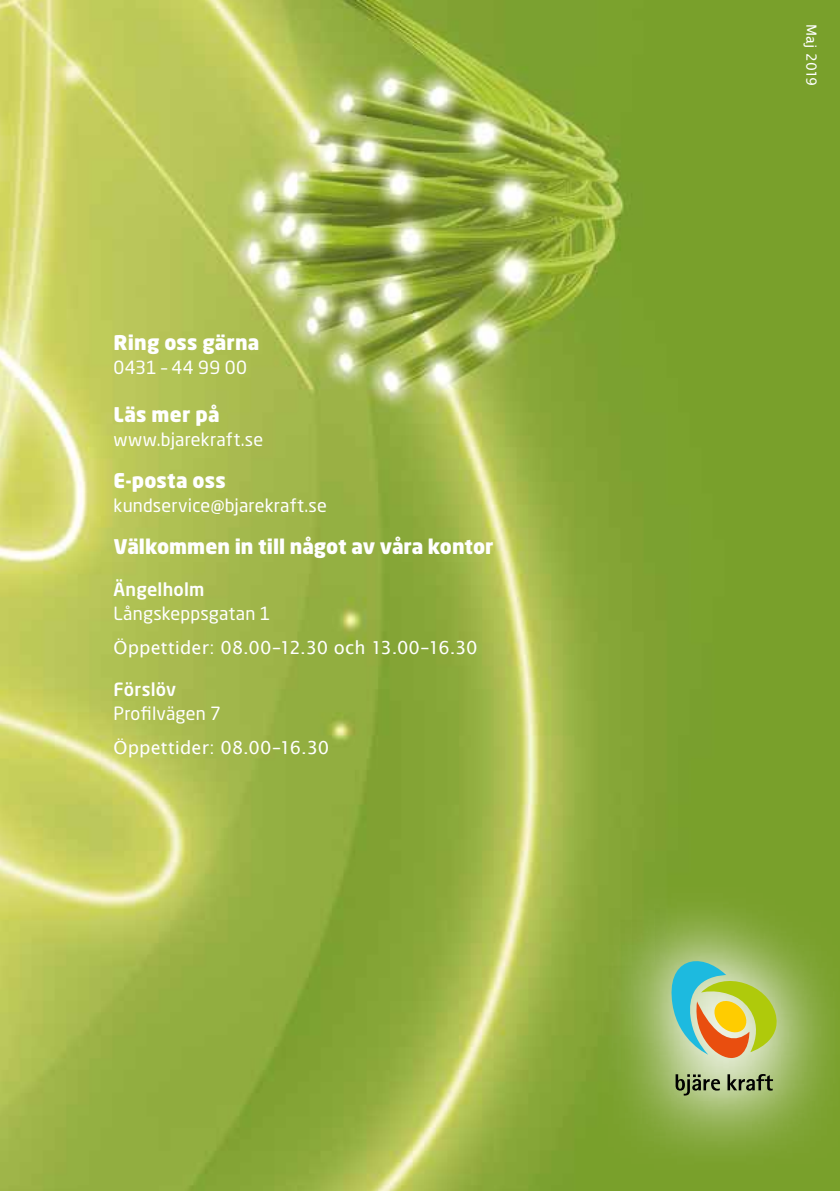
<style>
.page{position:relative;width:840px;height:1191px;background:#fff}
.page>*{position:absolute;margin:0;border:0;box-sizing:border-box;transform-origin:0 0}
.t1{font:900 20px "Neo Sans Std";letter-spacing:.005em;color:#fff}
.t2{font:18px "Neo Sans Std";letter-spacing:.01em;color:#fff}
.t3{font:18px "Lucida Sans";letter-spacing:.005em;color:#fff}
.t4{font:500 18px "Neo Sans Std";letter-spacing:.01em;color:#fff}
.t5{font:14px "Lucida Sans";letter-spacing:-.02em;color:#fff}
</style>
<div class="page">
<img style="left:839px;top:0;width:1px;height:879px">
<img style="left:0;top:0;width:839px;height:1191px">
<img style="left:0;top:990px;width:1px;height:201px">
<svg style="left:593px;top:884px;width:246px;height:287px"></svg>
<svg style="left:665px;top:950px;width:117px;height:109px"></svg>
<svg style="left:675px;top:1074px;width:44px;height:21px"></svg>
<svg style="left:727px;top:1074px;width:45px;height:16px"></svg>
<p class="t1" style="left:113px;top:329px;width:147px">Ring oss gärna</p>
<p class="t2" style="left:113px;top:356px;width:135px">0431 – 44 99 00</p>
<p class="t1" style="left:113px;top:401px;width:107px">Läs mer på</p>
<p class="t2" style="left:113px;top:428px;width:151px">www.bjarekraft.se</p>
<p class="t1" style="left:113px;top:467px;width:114px">E-posta oss</p>
<p class="t2" style="left:113px;top:494px;width:215px">kundservice@bjarekraft.se</p>
<p class="t1" style="left:113px;top:533px;width:381px">Välkommen in till något av våra kontor</p>
<p class="t4" style="left:113px;top:578px;width:92px">Ängelholm</p>
<p class="t2" style="left:113px;top:602px;width:159px">Långskeppsgatan 1</p>
<p class="t3" style="left:113px;top:637px;width:365px">Öppettider: 08.00–12.30 och 13.00–16.30</p>
<p class="t4" style="left:113px;top:677px;width:64px">Förslöv</p>
<p class="t2" style="left:113px;top:702px;width:109px">Profilvägen 7</p>
<p class="t3" style="left:113px;top:737px;width:217px">Öppettider: 08.00–16.30</p>
<p class="t5" style="left:818px;top:24px;width:64px;rotate:90deg">Maj 2019</p>
</div>
